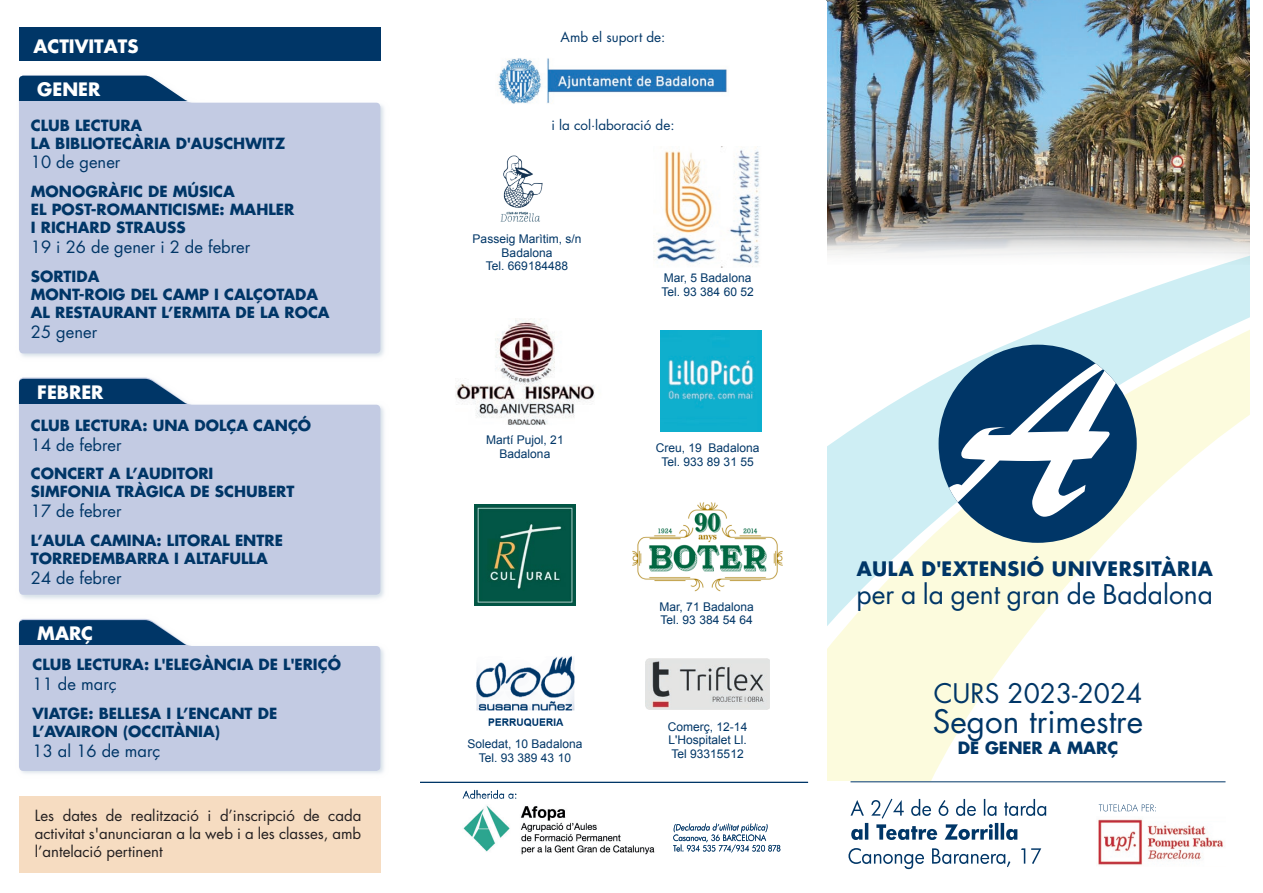
<style>
.page{position:relative;width:1263px;height:893px;background:#fff}
.page>*{position:absolute;margin:0;border:0;box-sizing:border-box;transform-origin:0 0}
.t1{font:31.5px "Futura Std";color:#003667}
.t2{font:26.4px "Futura";color:#003667}
.t3{font:26.25px "Futura Std";color:#003667}
.t4{font:700 19.5px "Futura";color:#003667}
.t5{font:700 18px "Futura Std";color:#fff}
.t6{font:16.5px "Futura Std";color:#003667}
.t7{font:700 16.5px "Futura Std";color:#003667}
.t8{font:700 15px/18px "Futura Std";color:#003667}
.t9{font:15px/18px "Futura Std";color:#231f20;text-align:justify}
.t10{font:13.5px "Futura";color:#003667}
.t11{font:12px/13.5px "Arial";color:#003667;text-align:center}
</style>
<div class="page">
<img style="left:826px;top:0;width:424px;height:211px">
<svg style="left:827px;top:211px;width:423px;height:41px;background:#b2b0ae"></svg>
<svg style="left:827px;top:252px;width:423px;height:72px"></svg>
<svg style="left:827px;top:324px;width:423px;height:458px"></svg>
<img style="left:1098px;top:819px;width:127px;height:46px">
<svg style="left:1099px;top:804px;width:57px;height:7px"></svg>
<svg style="left:850px;top:799px;width:196px;height:41px"></svg>
<svg style="left:848px;top:848px;width:193px;height:21px"></svg>
<div style="left:938px;top:345px;width:199px;height:198px;background:#003667;border-radius:50%"></div>
<svg style="left:938px;top:348px;width:188px;height:177px"></svg>
<hr style="left:850px;top:781px;width:375px;height:1px;background:#003667">
<hr style="left:420px;top:782px;width:388px;height:1px;background:#003667">
<svg style="left:673px;top:823px;width:107px;height:30px"></svg>
<img style="left:463px;top:797px;width:192px;height:58px">
<svg style="left:462px;top:790px;width:54px;height:9px"></svg>
<div style="left:19px;top:28px;width:362px;height:33px;background:#003667"></div>
<div style="left:19px;top:796px;width:361px;height:76px;background:#f6dcc1"></div>
<img style="left:498px;top:58px;width:230px;height:46px">
<img style="left:653px;top:147px;width:107px;height:121px">
<img style="left:455px;top:319px;width:140px;height:106px">
<img style="left:476px;top:656px;width:99px;height:71px">
<img style="left:474px;top:504px;width:102px;height:102px">
<img style="left:632px;top:502px;width:151px;height:89px">
<img style="left:660px;top:330px;width:102px;height:102px">
<img style="left:645px;top:658px;width:125px;height:51px">
<img style="left:500px;top:155px;width:43px;height:67px">
<img style="left:18px;top:75px;width:366px;height:282px">
<div style="left:19px;top:76px;width:361px;height:277px;background:#c3cbe3"></div>
<svg style="left:19px;top:76px;width:203px;height:24px;fill:#003667"></svg>
<img style="left:18px;top:377px;width:366px;height:222px">
<div style="left:19px;top:378px;width:361px;height:217px;background:#c3cbe3"></div>
<svg style="left:19px;top:379px;width:203px;height:24px;fill:#003667"></svg>
<img style="left:18px;top:618px;width:366px;height:156px">
<svg style="left:19px;top:619px;width:361px;height:152px;background:#c8cfe5"></svg>
<svg style="left:19px;top:620px;width:203px;height:25px;fill:#003667"></svg>
<p class="t5" style="left:33px;top:34px;width:107px">ACTIVITATS</p>
<p class="t5" style="left:37px;top:77px;width:65px">GENER</p>
<p class="t8" style="left:31px;top:116px;width:256px">CLUB LECTURA<br>LA BIBLIOTECÀRIA D'AUSCHWITZ</p>
<p class="t6" style="left:31px;top:152px;width:91px">10 de gener</p>
<p class="t8" style="left:31px;top:182px;width:265px">MONOGRÀFIC DE MÚSICA<br>EL POST-ROMANTICISME: MAHLER<br>I RICHARD STRAUSS</p>
<p class="t6" style="left:31px;top:236px;width:221px">19 i 26 de gener i 2 de febrer</p>
<p class="t8" style="left:31px;top:267px;width:300px">SORTIDA<br>MONT-ROIG DEL CAMP I CALÇOTADA<br>AL RESTAURANT L’ERMITA DE LA ROCA</p>
<p class="t6" style="left:31px;top:321px;width:68px">25 gener</p>
<p class="t5" style="left:37px;top:380px;width:68px">FEBRER</p>
<p class="t8" style="left:31px;top:416px;width:282px">CLUB LECTURA: UNA DOLÇA CANÇÓ</p>
<p class="t6" style="left:31px;top:434px;width:92px">14 de febrer</p>
<p class="t8" style="left:31px;top:464px;width:265px">CONCERT A L’AUDITORI<br>SIMFONIA TRÀGICA DE SCHUBERT</p>
<p class="t6" style="left:31px;top:500px;width:92px">17 de febrer</p>
<p class="t8" style="left:31px;top:531px;width:253px">L’AULA CAMINA: LITORAL ENTRE<br>TORREDEMBARRA I ALTAFULLA</p>
<p class="t6" style="left:31px;top:567px;width:92px">24 de febrer</p>
<p class="t5" style="left:37px;top:622px;width:57px">MARÇ</p>
<p class="t8" style="left:33px;top:655px;width:310px">CLUB LECTURA: L'ELEGÀNCIA DE L'ERIÇÓ</p>
<p class="t6" style="left:33px;top:674px;width:86px">11 de març</p>
<p class="t8" style="left:33px;top:704px;width:246px">VIATGE: BELLESA I L’ENCANT DE<br>L’AVAIRON (OCCITÀNIA)</p>
<p class="t6" style="left:33px;top:740px;width:129px">13 al 16 de març</p>
<p class="t9" style="left:35px;top:806px;width:328px">Les dates de realització i d’inscripció de cada activitat s'anunciaran a la web i a les classes, amb l’antelació pertinent</p>
<p class="t10" style="left:560px;top:28px;width:106px">Amb el suport de:</p>
<p class="t10" style="left:551px;top:117px;width:125px">i la col.laboració de:</p>
<p class="t11" style="left:473px;top:233px;width:110px">Passeig Marìtim, s/n<br>Badalona<br>Tel. 669184488</p>
<p class="t11" style="left:486px;top:432px;width:79px;line-height:14.4px">Martí Pujol, 21<br>Badalona</p>
<p class="t11" style="left:468px;top:737px;width:116px">Soledat, 10 Badalona<br>Tel. 93 389 43 10</p>
<p class="t11" style="left:662px;top:270px;width:94px;line-height:14.4px;text-align:left">Mar, 5 Badalona<br>Tel. 93 384 60 52</p>
<p class="t11" style="left:656px;top:440px;width:105px;line-height:14.4px">Creu, 19 Badalona<br>Tel. 933 89 31 55</p>
<p class="t11" style="left:660px;top:600px;width:96px;text-align:left">Mar, 71 Badalona<br>Tel. 93 384 54 64</p>
<p class="t11" style="left:668px;top:720px;width:81px;text-align:justify">Comerç, 12-14<br>L'Hospitalet Ll.<br>Tel 93315512</p>
<p class="t4" style="left:856px;top:555px;width:358px">AULA D'EXTENSIÓ UNIVERSITÀRIA</p>
<p class="t2" style="left:856px;top:578px;width:358px">per a la gent gran de Badalona</p>
<p class="t3" style="left:934px;top:677px;width:210px">CURS 2023-2024</p>
<p class="t1" style="left:933px;top:702px;width:212px">Segon trimestre</p>
<p class="t7" style="left:958px;top:737px;width:162px">DE GENER A MARÇ</p>
</div>
